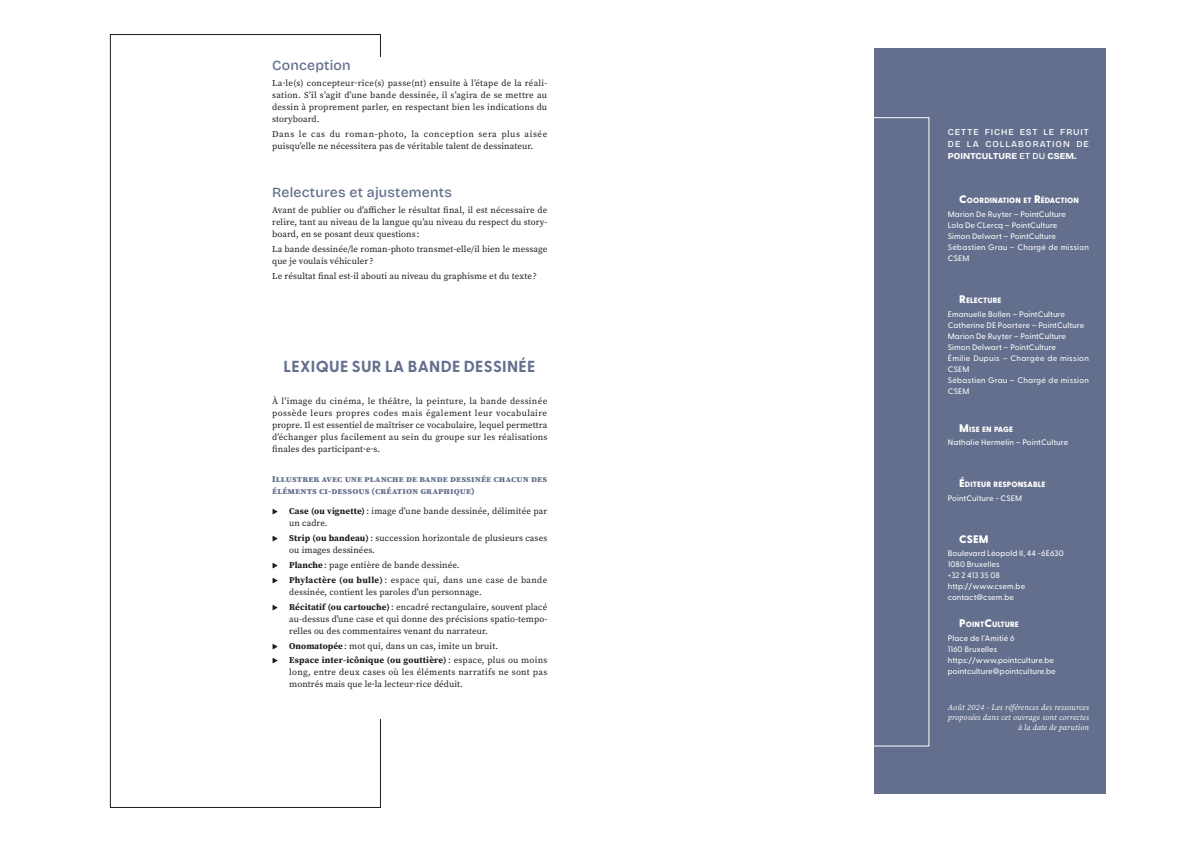
<style>
.page{position:relative;width:1191px;height:842px;background:#fff}
.page>*{position:absolute;margin:0;border:0;box-sizing:border-box;transform-origin:0 0}
.t1{font:700 16px "Greycliff CF";letter-spacing:.02em;color:#636f8c}
.t2{font:500 14px "Bricolage Grotesque";letter-spacing:.015em;color:#636f8c}
.t3{font:800 11px "Greycliff CF";color:#fff}
.t4{font:9px/12px "Source Serif Pro";letter-spacing:.01em;color:#1d1d1b;text-align:justify}
.t5{font:900 9px/12px "Source Serif Pro";letter-spacing:.01em;color:#636f8c}
.t6{font:500 9px/12px "Bricolage Grotesque";letter-spacing:.11em;color:#fff}
.t7{font:800 9px "Bricolage Grotesque 96 pt";letter-spacing:.01em;color:#fff}
.t8{font:italic 900 9px "Source Serif Pro";color:#1d1d1b}
.t9{font:500 8px/11px "Greycliff CF";letter-spacing:.01em;color:#fff}
.t10{font:italic 8px/10px "Source Serif Pro";letter-spacing:.02em;color:#fff;text-align:right}
.t11{font:800 7.7px "Greycliff CF";letter-spacing:.015em;color:#fff}
.s1{font-weight:700}
.s2{font-family:"Bricolage Grotesque";font-weight:500}
.s3{font-size:11px}
</style>
<div class="page">
<div style="left:874px;top:48px;width:232px;height:746px;background:#636f8c"></div>
<div style="left:658px;top:117px;width:271px;height:629px;border:1px solid #fff"></div>
<h2 class="t2" style="left:272px;top:54px;width:80px">Conception</h2>
<p class="t4" style="left:272px;top:77px;width:276px">La·le(s) concepteur·rice(s) passe(nt) ensuite à l’étape de la réali&shy;sation. S’il s’agit d’une bande dessinée, il s’agira de se mettre au dessin à proprement parler, en respectant bien les indications du storyboard.</p>
<p class="t4" style="left:272px;top:128px;width:276px">Dans le cas du roman-photo, la conception sera plus aisée puisqu’elle ne nécessitera pas de véritable talent de dessinateur.</p>
<h2 class="t2" style="left:272px;top:181px;width:181px">Relectures et ajustements</h2>
<p class="t4" style="left:272px;top:204px;width:276px">Avant de publier ou d’afficher le résultat final, il est nécessaire de relire, tant au niveau de la langue qu’au niveau du respect du story&shy;board, en se posant deux questions:</p>
<p class="t4" style="left:272px;top:243px;width:276px">La bande dessinée/le roman-photo transmet-elle/il bien le message que je voulais véhiculer?</p>
<p class="t4" style="left:272px;top:270px;width:266px">Le résultat final est-il abouti au niveau du graphisme et du texte?</p>
<h1 class="t1" style="left:284px;top:354px;width:253px">LEXIQUE SUR LA BANDE DESSINÉE</h1>
<p class="t4" style="left:272px;top:395px;width:277px">À l’image du cinéma, le théâtre, la peinture, la bande dessinée possède leurs propres codes mais également leur vocabulaire propre. Il est essentiel de maîtriser ce vocabulaire, lequel permettra d’échanger plus facilement au sein du groupe sur les réalisations finales des participant·e·s.</p>
<p class="t5" style="left:272px;top:473px;width:276px">Illustrer avec une planche de bande dessinée chacun des éléments ci-dessous (création graphique)</p>
<p class="t8" style="left:272px;top:505px;width:7px">▶</p>
<p class="t4" style="left:289px;top:505px;width:259px"><span class="s1">Case (ou vignette)</span>: image d’une bande dessinée, délimitée par un cadre.</p>
<p class="t8" style="left:272px;top:532px;width:7px">▶</p>
<p class="t4" style="left:289px;top:532px;width:259px"><span class="s1">Strip (ou bandeau)</span>: succession horizontale de plusieurs cases ou images dessinées.</p>
<p class="t8" style="left:272px;top:559px;width:7px">▶</p>
<p class="t4" style="left:289px;top:559px;width:172px"><span class="s1">Planche</span> : page entière de bande dessinée.</p>
<p class="t8" style="left:272px;top:574px;width:7px">▶</p>
<p class="t4" style="left:289px;top:574px;width:259px"><span class="s1">Phylactère (ou bulle)</span> : espace qui, dans une case de bande dessinée, contient les paroles d’un personnage.</p>
<p class="t8" style="left:272px;top:600px;width:7px">▶</p>
<p class="t4" style="left:289px;top:601px;width:259px"><span class="s1">Récitatif (ou cartouche)</span>: encadré rectangulaire, souvent placé au-dessus d’une case et qui donne des précisions spatio-tempo&shy;relles ou des commentaires venant du narrateur.</p>
<p class="t8" style="left:272px;top:639px;width:7px">▶</p>
<p class="t4" style="left:289px;top:639px;width:210px"><span class="s1">Onomatopée</span> : mot qui, dans un cas, imite un bruit.</p>
<p class="t8" style="left:272px;top:654px;width:7px">▶</p>
<p class="t4" style="left:289px;top:654px;width:259px"><span class="s1">Espace inter-icônique (ou gouttière)</span>: espace, plus ou moins long, entre deux cases où les éléments narratifs ne sont pas montrés mais que le·la lecteur·rice déduit.</p>
<p class="t6" style="left:948px;top:125px;width:143px">CETTE FICHE EST LE FRUIT<br>DE LA COLLABORATION DE</p>
<p class="t7" style="left:948px;top:149px;width:130px">POINTCULTURE <span class="s2">ET DU</span> CSEM.</p>
<p class="t11" style="left:959px;top:195px;width:121px"><span class="s3">C</span>OORDINATION ET <span class="s3">R</span>ÉDACTION</p>
<p class="t9" style="left:948px;top:208px;width:143px">Marion De Ruyter – PointCulture<br>Lola De CLercq – PointCulture<br>Simon Delwart – PointCulture<br>Sébastien Grau – Chargé de mission<br>CSEM</p>
<p class="t11" style="left:959px;top:294px;width:44px"><span class="s3">R</span>ELECTURE</p>
<p class="t9" style="left:948px;top:308px;width:143px">Emanuelle Bollen – PointCulture<br>Catherine DE Poortere – PointCulture<br>Marion De Ruyter – PointCulture<br>Simon Delwart – PointCulture<br>Émilie Dupuis – Chargée de mission<br>CSEM<br>Sébastien Grau – Chargé de mission<br>CSEM</p>
<p class="t11" style="left:959px;top:423px;width:55px"><span class="s3">M</span>ISE EN PAGE</p>
<p class="t9" style="left:948px;top:436px;width:122px">Nathalie Hermelin – PointCulture</p>
<p class="t11" style="left:959px;top:478px;width:88px"><span class="s3">É</span> DITEUR RESPONSABLE</p>
<p class="t9" style="left:948px;top:492px;width:76px">PointCulture - CSEM</p>
<p class="t3" style="left:959px;top:530px;width:31px">CSE M</p>
<p class="t9" style="left:948px;top:547px;width:117px">Boulevard Léopold II, 44 -6E630<br>1080 Bruxelles<br>+32 2 413 35 08 http://www.csem.be contact@csem.be</p>
<p class="t11" style="left:959px;top:619px;width:61px"><span class="s3">P</span>OINT<span class="s3">C</span>ULTURE</p>
<p class="t9" style="left:948px;top:632px;width:109px">Place de l'Amitié 6<br>1160 Bruxelles https://www.pointculture.be pointculture@pointculture.be</p>
<p class="t10" style="left:948px;top:702px;width:143px">Août 2024 - Les références des ressources proposées dans cet ouvrage sont correctes à la date de parution</p>
</div>
